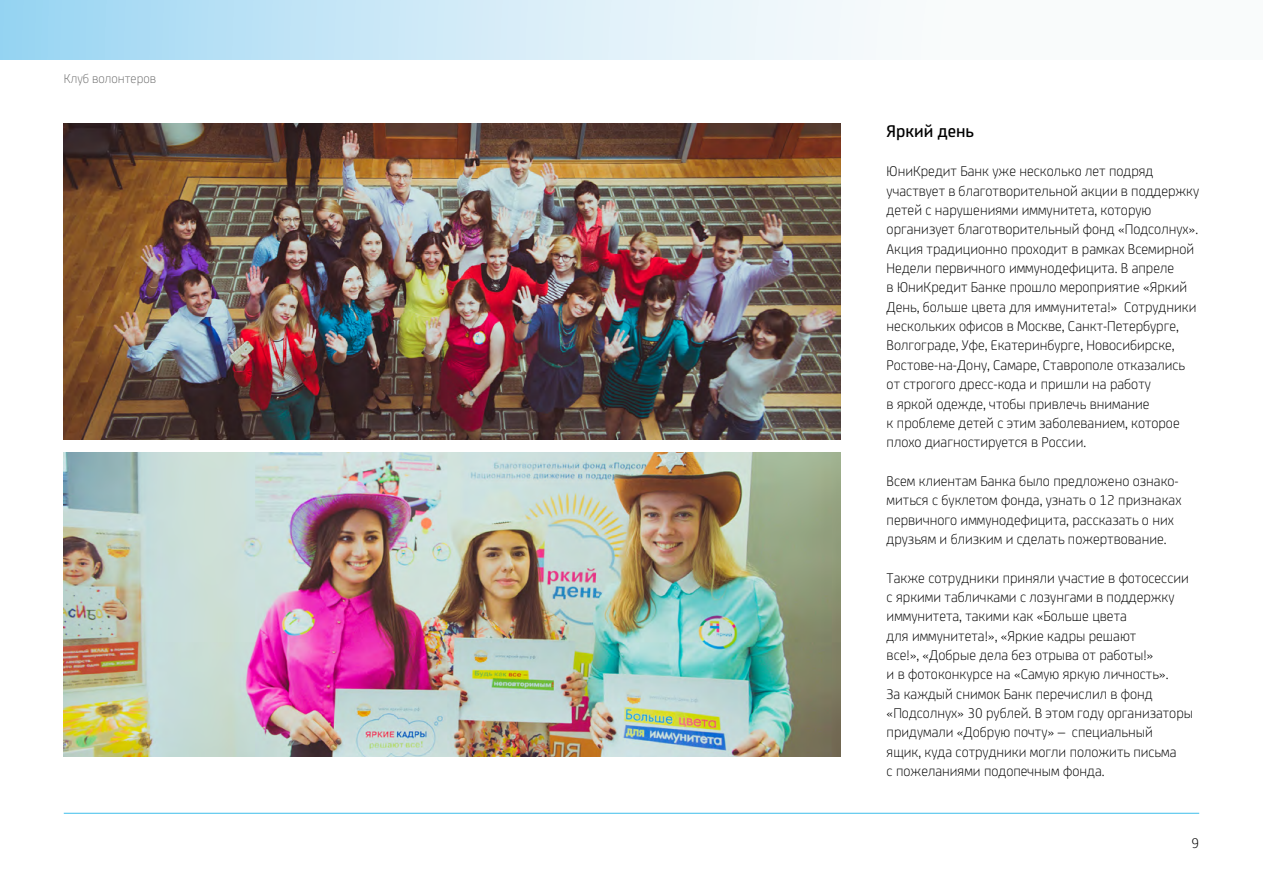
<style>
.page{position:relative;width:1263px;height:893px;background:#fff}
.page>*{position:absolute;margin:0;border:0;box-sizing:border-box;transform-origin:0 0}
.title_3{font:500 18px "Uni Credit CY";color:#000}
.text_main{font:300 15px/19.4px "Uni Credit CY";color:#000}
.t1{font:300 13.5px "Uni Credit CY";color:#6e6e6e}
</style>
<div class="page">
<hr style="left:64px;top:813px;width:1135px;height:1px;background:#3fbeeb">
<svg style="left:0;top:0;width:869px;height:60px;background:#cbe8f7"></svg>
<img style="left:64px;top:123px;width:777px;height:316px">
<img style="left:64px;top:452px;width:777px;height:305px">
<p class="t1" style="left:64px;top:69px;width:94px">Клуб волонтеров</p>
<p class="title_3" style="left:887px;top:118px;width:89px">Яркий день</p>
<p class="text_main" style="left:887px;top:161px;width:314px">ЮниКредит Банк уже несколько лет подряд участвует в благотворительной акции в поддержку детей с нарушениями иммунитета, которую организует благотворительный фонд «Подсолнух».<br>Акция традиционно проходит в рамках Всемирной Недели первичного иммунодефицита. В апреле<br>в ЮниКредит Банке прошло мероприятие «Яркий День, больше цвета для иммунитета!» Сотрудники нескольких офисов в Москве, Санкт-Петербурге, Волгограде, Уфе, Екатеринбурге, Новосибирске, Ростове-на-Дону, Самаре, Ставрополе отказались от строгого дресс-кода и пришли на работу<br>в яркой одежде, чтобы привлечь внимание<br>к проблеме детей с этим заболеванием, которое плохо диагностируется в России.</p>
<p class="text_main" style="left:887px;top:470px;width:296px">Всем клиентам Банка было предложено ознако&shy;миться с буклетом фонда, узнать о 12 признаках первичного иммунодефицита, рассказать о них друзьям и близким и сделать пожертвование.</p>
<p class="text_main" style="left:887px;top:567px;width:308px">Также сотрудники приняли участие в фотосессии с яркими табличками с лозунгами в поддержку иммунитета, такими как «Больше цвета<br>для иммунитета!», «Яркие кадры решают<br>все!», «Добрые дела без отрыва от работы!»<br>и в фотоконкурсе на «Самую яркую личность».<br>За каждый снимок Банк перечислил в фонд «Подсолнух» 30 рублей. В этом году организаторы придумали «Добрую почту» – специальный<br>ящик, куда сотрудники могли положить письма<br>с пожеланиями подопечным фонда.</p>
<p class="text_main" style="left:1191px;top:832px;width:9px">9</p>
</div>
